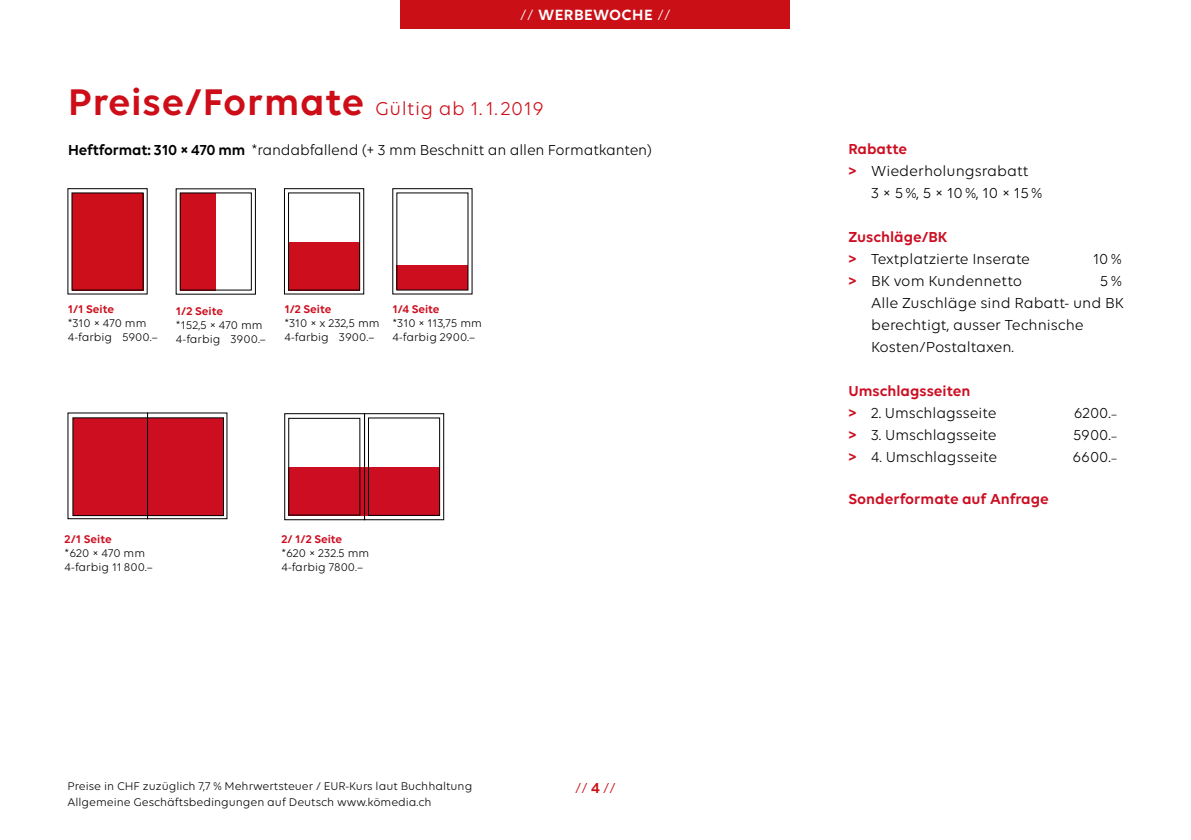
<style>
.page{position:relative;width:1191px;height:840px;background:#fff}
.page>*{position:absolute;margin:0;border:0;box-sizing:border-box;transform-origin:0 0}
.t1{font:20px "Volte";letter-spacing:.02em;color:#cd0e19}
.t2{font:600 16px "Volte";letter-spacing:.03em;color:#fff}
.t3{font:15.6px/22px "Volte";color:#000}
.t4{font:600 15.6px "Volte";color:#cd0e23}
.t5{font:600 15.6px "Volte";color:#cd0e21}
.t6{font:15.6px "Volte";color:#cb0f17}
.t7{font:12px/14px "Volte";color:#000}
.t8{font:600 12px "Volte";color:#cd0e1e}
.t9{font:600 12px "Volte";color:#cd0e22}
.t10{font:600 12px "Volte";color:#cd0e1b}
.t11{font:600 12px "Volte";color:#cd0e1d}
.t12{font:600 12px "Volte";color:#cd0e20}
.s1{font-weight:400}
.s2{font-weight:600;font-size:40px}
.s3{font-weight:600}
.s4{font-weight:600;color:#cd0e21}
.s5{font-weight:600;color:#cd0e22}
.s6{font-size:12px}
</style>
<div class="page">
<div style="left:401px;top:0;width:389px;height:28px;background:#cb0f17"></div>
<div style="left:396px;top:265px;width:72px;height:24px;background:#cd0e1e"></div>
<div style="left:288px;top:241px;width:72px;height:49px;background:#cd0e1d"></div>
<div style="left:180px;top:193px;width:36px;height:97px;background:#cd0e1d"></div>
<svg style="left:288px;top:417px;width:75px;height:99px"></svg>
<div style="left:284px;top:413px;width:81px;height:106px;border:1px solid #000"></div>
<div style="left:180px;top:192px;width:72px;height:98px;border:1px solid #000"></div>
<div style="left:284px;top:188px;width:80px;height:106px;border:1px solid #000"></div>
<div style="left:72px;top:193px;width:71px;height:97px;background:#cd0e1b"></div>
<div style="left:288px;top:192px;width:72px;height:98px;border:1px solid #000"></div>
<div style="left:73px;top:417px;width:150px;height:98px;background:#cd0e21"></div>
<div style="left:288px;top:418px;width:72px;height:97px;border:1px solid #000"></div>
<svg style="left:366px;top:417px;width:75px;height:99px"></svg>
<div style="left:364px;top:413px;width:80px;height:106px;border:1px solid #000"></div>
<p class="t2" style="left:520px;top:6px;width:152px"><span class="s1">//</span> WERBEWOCHE <span class="s1">//</span></p>
<p class="t1" style="left:68px;top:97px;width:477px"><span class="s2">Preise/Formate</span> Gültig ab 1. 1. 2019</p>
<p class="t3" style="left:68px;top:138px;width:585px"><span class="s3">Heftformat: 310 × 470 mm</span> *randabfallend (+ 3 mm Beschnitt an allen Formatkanten)</p>
<p class="t10" style="left:68px;top:302px;width:48px">1/1 Seite</p>
<p class="t7" style="left:68px;top:316px;width:91px">*310 × 470 mm<br>4-farbig 5900.–</p>
<p class="t11" style="left:176px;top:303px;width:49px">1/2 Seite</p>
<p class="t7" style="left:176px;top:317px;width:91px">*152,5 × 470 mm<br>4-farbig 3900.–</p>
<p class="t8" style="left:284px;top:302px;width:49px">1/2 Seite</p>
<p class="t7" style="left:284px;top:316px;width:97px">*310 × x 232,5 mm<br>4-farbig 3900.–</p>
<p class="t8" style="left:392px;top:302px;width:49px">1/4 Seite</p>
<p class="t7" style="left:392px;top:316px;width:91px">*310 × 113,75 mm<br>4-farbig 2900.–</p>
<p class="t12" style="left:65px;top:532px;width:49px">2/1 Seite</p>
<p class="t7" style="left:65px;top:545px;width:90px">*620 × 470 mm<br>4-farbig 11 800.–</p>
<p class="t9" style="left:281px;top:532px;width:62px">2/ 1/2 Seite</p>
<p class="t7" style="left:281px;top:545px;width:89px">*620 × 232.5 mm<br>4-farbig 7800.–</p>
<p class="t7" style="left:68px;top:777px;width:406px;line-height:16px">Preise in CHF zuzüglich 7,7 % Mehrwertsteuer / EUR-Kurs laut Buchhaltung<br>Allgemeine Geschäftsbedingungen auf Deutsch www.kömedia.ch</p>
<p class="t6" style="left:575px;top:778px;width:42px">// <span class="s3">4</span> //</p>
<p class="t5" style="left:848px;top:139px;width:60px">Rabatte</p>
<p class="t3" style="left:848px;top:159px;width:182px"><span class="s4">&gt;</span> Wiederholungsrabatt</p>
<p class="t3" style="left:871px;top:181px;width:173px">3 × 5 %, 5 × 10 %, 10 × 15 %</p>
<p class="t3" style="left:848px;top:225px;width:183px"><span class="s5">Zuschläge/BK<br></span><span class="s4">&gt;</span> Textplatzierte Inserate</p>
<p class="t3" style="left:1093px;top:247px;width:30px">10%</p>
<p class="t3" style="left:848px;top:269px;width:175px"><span class="s4">&gt;</span> BK vom Kundennetto</p>
<p class="t3" style="left:871px;top:269px;width:254px;text-indent:229px">5%<br>Alle Zuschläge sind Rabatt- und BK berechtigt, ausser Technische<br>Kosten/Postaltaxen.</p>
<p class="t3" style="left:848px;top:379px;width:150px"><span class="s5">Umschlagsseiten<br></span><span class="s4">&gt;</span> 2. Umschlagsseite</p>
<p class="t3" style="left:1073px;top:401px;width:45px">6200.<span class="s6">–</span></p>
<p class="t3" style="left:848px;top:423px;width:150px"><span class="s4">&gt;</span> 3. Umschlagsseite</p>
<p class="t3" style="left:1073px;top:423px;width:45px">5900.<span class="s6">–</span></p>
<p class="t3" style="left:848px;top:445px;width:150px"><span class="s4">&gt;</span> 4. Umschlagsseite</p>
<p class="t3" style="left:1072px;top:445px;width:46px">6600.<span class="s6">–</span></p>
<p class="t4" style="left:848px;top:489px;width:202px">Sonderformate auf Anfrage</p>
</div>
